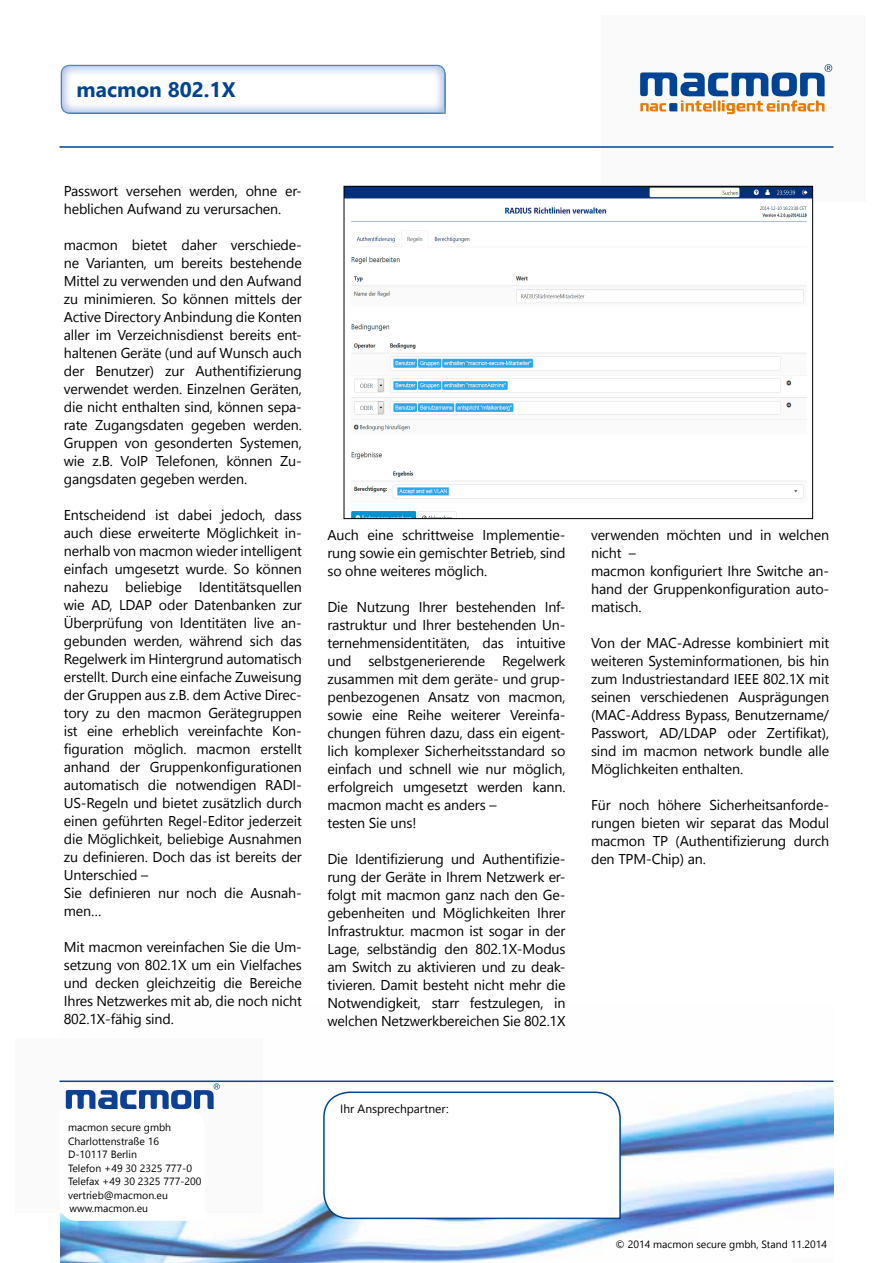
<style>
.page{position:relative;width:893px;height:1263px;background:#fff}
.page>*{position:absolute;margin:0;border:0;box-sizing:border-box;transform-origin:0 0}
.t1{font:700 21px "Segoe UI";color:#004393}
.t2{font:14.25px/18px "Segoe UI";letter-spacing:-.01em;color:#000;text-align:justify}
.t3{font:12px "Segoe UI";color:#000}
.t4{font:10.5px/13.5px "Segoe UI";color:#000}
</style>
<div class="page">
<img style="left:60px;top:1082px;width:773px;height:181px">
<img style="left:602px;top:64px;width:232px;height:138px">
<div style="left:58px;top:59px;width:389px;height:57px;background:#fff;opacity:.75"></div>
<svg style="left:322px;top:1091px;width:300px;height:129px"></svg>
<img style="left:59px;top:1080px;width:204px;height:133px">
<svg style="left:60px;top:1110px;width:145px;height:111px"></svg>
<img style="left:346px;top:188px;width:465px;height:329px">
<div style="left:344px;top:186px;width:469px;height:333px;border:1px solid #000"></div>
<hr style="left:60px;top:1080px;width:773px;height:2px;background:#004393">
<hr style="left:60px;top:146px;width:773px;height:2px;background:#004393">
<h1 class="t1" style="left:77px;top:73px;width:160px">macmon 802.1X</h1>
<p class="t2" style="left:64px;top:182px;width:240px">Passwort versehen werden, ohne er&shy;heblichen Aufwand zu verursachen.</p>
<p class="t2" style="left:64px;top:236px;width:240px">macmon bietet daher verschiede&shy;ne Varianten, um bereits bestehende Mittel zu verwenden und den Aufwand zu minimieren. So können mittels der Active Directory Anbindung die Konten aller im Verzeichnisdienst bereits ent&shy;haltenen Geräte (und auf Wunsch auch der Benutzer) zur Authentifizierung verwendet werden. Einzelnen Geräten, die nicht enthalten sind, können sepa&shy;rate Zugangsdaten gegeben werden.<br>Gruppen von gesonderten Systemen, wie z.B. VoIP Telefonen, können Zu&shy;gangsdaten gegeben werden.</p>
<p class="t2" style="left:64px;top:506px;width:240px;text-align:left">Entscheidend ist dabei jedoch, dass auch diese erweiterte Möglichkeit in&shy;nerhalb von macmon wieder intelligent einfach umgesetzt wurde. So können nahezu beliebige Identitätsquellen wie AD, LDAP oder Datenbanken zur Überprüfung von Identitäten live an&shy;gebunden werden, während sich das Regelwerk im Hintergrund automatisch erstellt. Durch eine einfache Zuweisung der Gruppen aus z.B. dem Active Direc&shy;tory zu den macmon Gerätegruppen ist eine erheblich vereinfachte Kon&shy;figuration möglich. macmon erstellt anhand der Gruppenkonfigurationen automatisch die notwendigen RADI-US-Regeln und bietet zusätzlich durch einen geführten Regel-Editor jederzeit die Möglichkeit, beliebige Ausnahmen zu definieren. Doch das ist bereits der Unterschied –<br>Sie definieren nur noch die Ausnah&shy;men…</p>
<p class="t2" style="left:64px;top:938px;width:240px">Mit macmon vereinfachen Sie die Um&shy;setzung von 802.1X um ein Vielfaches und decken gleichzeitig die Bereiche Ihres Netzwerkes mit ab, die noch nicht 802.1X-fähig sind.</p>
<p class="t2" style="left:327px;top:525px;width:240px">Auch eine schrittweise Implementie&shy;rung sowie ein gemischter Betrieb, sind so ohne weiteres möglich.</p>
<p class="t2" style="left:327px;top:597px;width:240px;text-align:left">Die Nutzung Ihrer bestehenden Inf&shy;rastruktur und Ihrer bestehenden Un&shy;ternehmensidentitäten, das intuitive und selbstgenerierende Regelwerk zusammen mit dem geräte- und grup&shy;penbezogenen Ansatz von macmon, sowie eine Reihe weiterer Vereinfa&shy;chungen führen dazu, dass ein eigent&shy;lich komplexer Sicherheitsstandard so einfach und schnell wie nur möglich, erfolgreich umgesetzt werden kann. macmon macht es anders –<br>testen Sie uns!</p>
<p class="t2" style="left:327px;top:849px;width:240px">Die Identifizierung und Authentifizie&shy;rung der Geräte in Ihrem Netzwerk er&shy;folgt mit macmon ganz nach den Ge&shy;gebenheiten und Möglichkeiten Ihrer Infrastruktur. macmon ist sogar in der Lage, selbständig den 802.1X-Modus am Switch zu aktivieren und zu deak&shy;tivieren. Damit besteht nicht mehr die Notwendigkeit, starr festzulegen, in welchen Netzwerkbereichen Sie 802.1X</p>
<p class="t2" style="left:591px;top:525px;width:240px;text-align:left">verwenden möchten und in welchen nicht –<br>macmon konfiguriert Ihre Switche an&shy;hand der Gruppenkonfiguration auto&shy;matisch.</p>
<p class="t2" style="left:591px;top:633px;width:240px">Von der MAC-Adresse kombiniert mit weiteren Systeminformationen, bis hin zum Industriestandard IEEE 802.1X mit seinen verschiedenen Ausprägungen (MAC-Address Bypass, Benutzername/ Passwort, AD/LDAP oder Zertifikat), sind im macmon network bundle alle Möglichkeiten enthalten.</p>
<p class="t2" style="left:591px;top:795px;width:240px">Für noch höhere Sicherheitsanforde&shy;rungen bieten wir separat das Modul macmon TP (Authentifizierung durch den TPM-Chip) an.</p>
<p class="t4" style="left:68px;top:1121px;width:135px">macmon secure gmbh<br>Charlottenstraße 16<br>D-10117 Berlin<br>Telefon +49 30 2325 777-0<br>Telefax +49 30 2325 777-200 vertrieb@macmon.eu www.macmon.eu</p>
<p class="t3" style="left:340px;top:1099px;width:110px">Ihr Ansprechpartner:</p>
<p class="t4" style="left:615px;top:1237px;width:213px">© 2014 macmon secure gmbh, Stand 11.2014</p>
</div>
